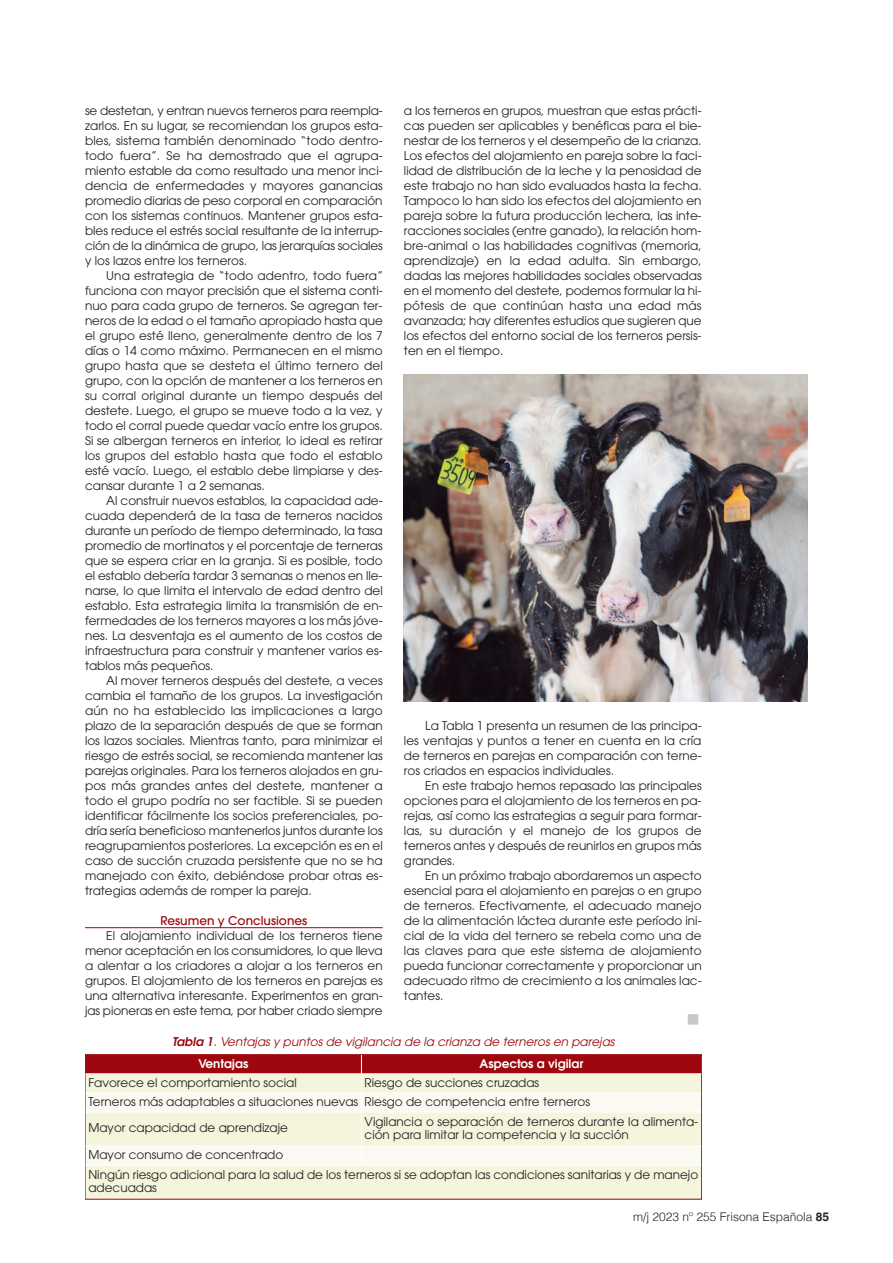
<style>
.page{position:relative;width:893px;height:1263px;background:#fff}
.page>*{position:absolute;margin:0;border:0;box-sizing:border-box;transform-origin:0 0}
.t1{font:18px "Wingdings";color:#c7c8ca}
.t2{font:12px/15px "Avant Garde";color:#231f20;text-align:justify}
.t3{font:italic 12px "Avant Garde";color:#9d070d}
.t4{font:300 12px "Helvetica";color:#231f20}
.t5{font:600 12px "Avant Garde";color:#fff}
.t6{font:500 12px "Avant Garde";color:#9d070d}
.s1{font-weight:600}
.s2{font-weight:700}
</style>
<div class="page">
<hr style="left:85px;top:927px;width:298px;height:1px;background:#9d070d">
<div style="left:85px;top:1055px;width:276px;height:18px;background:#9d070d"></div>
<div style="left:362px;top:1055px;width:339px;height:18px;background:#9d070d"></div>
<div style="left:85px;top:1074px;width:276px;height:19px;background:#f5f4dd"></div>
<div style="left:362px;top:1074px;width:339px;height:19px;background:#f5f4dd"></div>
<div style="left:85px;top:1093px;width:276px;height:19px;background:#fbfaf2"></div>
<div style="left:362px;top:1093px;width:339px;height:19px;background:#fbfaf2"></div>
<div style="left:85px;top:1112px;width:276px;height:34px;background:#f5f4dd"></div>
<div style="left:362px;top:1112px;width:339px;height:34px;background:#f5f4dd"></div>
<div style="left:85px;top:1146px;width:276px;height:19px;background:#fbfaf2"></div>
<div style="left:362px;top:1146px;width:339px;height:19px;background:#fbfaf2"></div>
<div style="left:85px;top:1165px;width:616px;height:34px;background:#f5f4dd"></div>
<div style="left:85px;top:1054px;width:617px;height:145px;border:1px solid #9d070d"></div>
<hr style="left:361px;top:1055px;width:1px;height:110px;background:#fff">
<hr style="left:85px;top:1073px;width:276px;height:1px;background:#fff">
<hr style="left:362px;top:1073px;width:339px;height:1px;background:#fff">
<hr style="left:85px;top:1093px;width:276px;height:1px;background:#fff">
<hr style="left:362px;top:1093px;width:339px;height:1px;background:#fff">
<hr style="left:85px;top:1112px;width:276px;height:1px;background:#fff">
<hr style="left:362px;top:1112px;width:339px;height:1px;background:#fff">
<hr style="left:85px;top:1146px;width:276px;height:1px;background:#fff">
<hr style="left:362px;top:1146px;width:339px;height:1px;background:#fff">
<hr style="left:85px;top:1165px;width:616px;height:1px;background:#fff">
<img style="left:404px;top:374px;width:404px;height:328px">
<p class="t2" style="left:85px;top:103px;width:299px">se destetan, y entran nuevos terneros para reempla&shy;zarlos. En su lugar, se recomiendan los grupos esta&shy;bles, sistema también denominado “todo dentro&shy;todo fuera”. Se ha demostrado que el agrupa&shy;miento estable da como resultado una menor inci&shy;dencia de enfermedades y mayores ganancias promedio diarias de peso corporal en comparación con los sistemas continuos. Mantener grupos esta&shy;bles reduce el estrés social resultante de la interrup&shy;ción de la dinámica de grupo, las jerarquías sociales y los lazos entre los terneros.</p>
<p class="t2" style="left:85px;top:268px;width:299px;text-indent:21px">Una estrategia de “todo adentro, todo fuera” funciona con mayor precisión que el sistema conti&shy;nuo para cada grupo de terneros. Se agregan ter&shy;neros de la edad o el tamaño apropiado hasta que el grupo esté lleno, generalmente dentro de los 7 días o 14 como máximo. Permanecen en el mismo grupo hasta que se desteta el último ternero del grupo, con la opción de mantener a los terneros en su corral original durante un tiempo después del destete. Luego, el grupo se mueve todo a la vez, y todo el corral puede quedar vacío entre los grupos.<br>Si se albergan terneros en interior, lo ideal es retirar los grupos del establo hasta que todo el establo esté vacío. Luego, el establo debe limpiarse y des&shy;cansar durante 1 a 2 semanas.</p>
<p class="t2" style="left:85px;top:493px;width:299px;text-indent:21px">Al construir nuevos establos, la capacidad ade&shy;cuada dependerá de la tasa de terneros nacidos durante un período de tiempo determinado, la tasa promedio de mortinatos y el porcentaje de terneras que se espera criar en la granja. Si es posible, todo el establo debería tardar 3 semanas o menos en lle&shy;narse, lo que limita el intervalo de edad dentro del establo. Esta estrategia limita la transmisión de en&shy;fermedades de los terneros mayores a los más jóve&shy;nes. La desventaja es el aumento de los costos de infraestructura para construir y mantener varios es&shy;tablos más pequeños.</p>
<p class="t2" style="left:85px;top:673px;width:299px;text-indent:21px">Al mover terneros después del destete, a veces cambia el tamaño de los grupos. La investigación aún no ha establecido las implicaciones a largo plazo de la separación después de que se forman los lazos sociales. Mientras tanto, para minimizar el riesgo de estrés social, se recomienda mantener las parejas originales. Para los terneros alojados en gru&shy;pos más grandes antes del destete, mantener a todo el grupo podría no ser factible. Si se pueden identificar fácilmente los socios preferenciales, po&shy;dría sería beneficioso mantenerlos juntos durante los reagrupamientos posteriores. La excepción es en el caso de succión cruzada persistente que no se ha manejado con éxito, debiéndose probar otras es&shy;trategias además de romper la pareja.</p>
<p class="t6" style="left:160px;top:913px;width:148px">Resumen y Conclusiones</p>
<p class="t2" style="left:85px;top:928px;width:299px;text-indent:21px">El alojamiento individual de los terneros tiene menor aceptación en los consumidores, lo que lleva a alentar a los criadores a alojar a los terneros en grupos. El alojamiento de los terneros en parejas es una alternativa interesante. Experimentos en gran&shy;jas pioneras en este tema, por haber criado siempre</p>
<p class="t2" style="left:404px;top:103px;width:299px">a los terneros en grupos, muestran que estas prácti&shy;cas pueden ser aplicables y benéficas para el bie&shy;nestar de los terneros y el desempeño de la crianza.<br>Los efectos del alojamiento en pareja sobre la faci&shy;lidad de distribución de la leche y la penosidad de este trabajo no han sido evaluados hasta la fecha.<br>Tampoco lo han sido los efectos del alojamiento en pareja sobre la futura producción lechera, las inte&shy;racciones sociales (entre ganado), la relación hom&shy;bre-animal o las habilidades cognitivas (memoria, aprendizaje) en la edad adulta. Sin embargo, dadas las mejores habilidades sociales observadas en el momento del destete, podemos formular la hi&shy;pótesis de que continúan hasta una edad más avanzada; hay diferentes estudios que sugieren que los efectos del entorno social de los terneros persis&shy;ten en el tiempo.</p>
<p class="t2" style="left:404px;top:718px;width:299px;text-indent:21px">La Tabla 1 presenta un resumen de las principa&shy;les ventajas y puntos a tener en cuenta en la cría de terneros en parejas en comparación con terne&shy;ros criados en espacios individuales.</p>
<p class="t2" style="left:404px;top:778px;width:299px;text-indent:21px">En este trabajo hemos repasado las principales opciones para el alojamiento de los terneros en pa&shy;rejas, así como las estrategias a seguir para formar&shy;las, su duración y el manejo de los grupos de terneros antes y después de reunirlos en grupos más grandes.</p>
<p class="t2" style="left:404px;top:868px;width:299px;text-indent:21px">En un próximo trabajo abordaremos un aspecto esencial para el alojamiento en parejas o en grupo de terneros. Efectivamente, el adecuado manejo de la alimentación láctea durante este período ini&shy;cial de la vida del ternero se rebela como una de las claves para que este sistema de alojamiento pueda funcionar correctamente y proporcionar un adecuado ritmo de crecimiento a los animales lac&shy;tantes.</p>
<h1 class="t1" style="left:686px;top:1009px;width:15px">■</h1>
<p class="t3" style="left:172px;top:1035px;width:446px"><span class="s1">Tabla 1</span>.Ventajasy puntosde vigilancia de la crianza de ternerosen parejas</p>
<p class="t5" style="left:198px;top:1055px;width:51px">Ventajas</p>
<p class="t5" style="left:480px;top:1055px;width:105px">Aspectos a vigilar</p>
<p class="t2" style="left:88px;top:1075px;width:210px">Favorece el comportamiento social</p>
<p class="t2" style="left:88px;top:1072px;width:503px;line-height:19.2px;text-indent:276px">Riesgo de succiones cruzadas<br>Terneros más adaptables a situaciones nuevas Riesgo de competencia entre terneros</p>
<p class="t2" style="left:88px;top:1120px;width:201px">Mayor capacidad de aprendizaje</p>
<p class="t2" style="left:365px;top:1114px;width:335px;line-height:13.5px">Vigilancia o separación de terneros durante la alimenta&shy;ción para limitar la competencia y la succión</p>
<p class="t2" style="left:88px;top:1144px;width:611px;line-height:19.8px">Mayor consumo de concentrado<br>Ningún riesgo adicional para la salud de los terneros si se adoptan las condiciones sanitarias y de manejo</p>
<p class="t2" style="left:88px;top:1180px;width:70px">adecuadas</p>
<p class="t4" style="left:633px;top:1206px;width:198px">m/j 2023 nº 255 Frisona Española <span class="s2">85</span></p>
</div>
